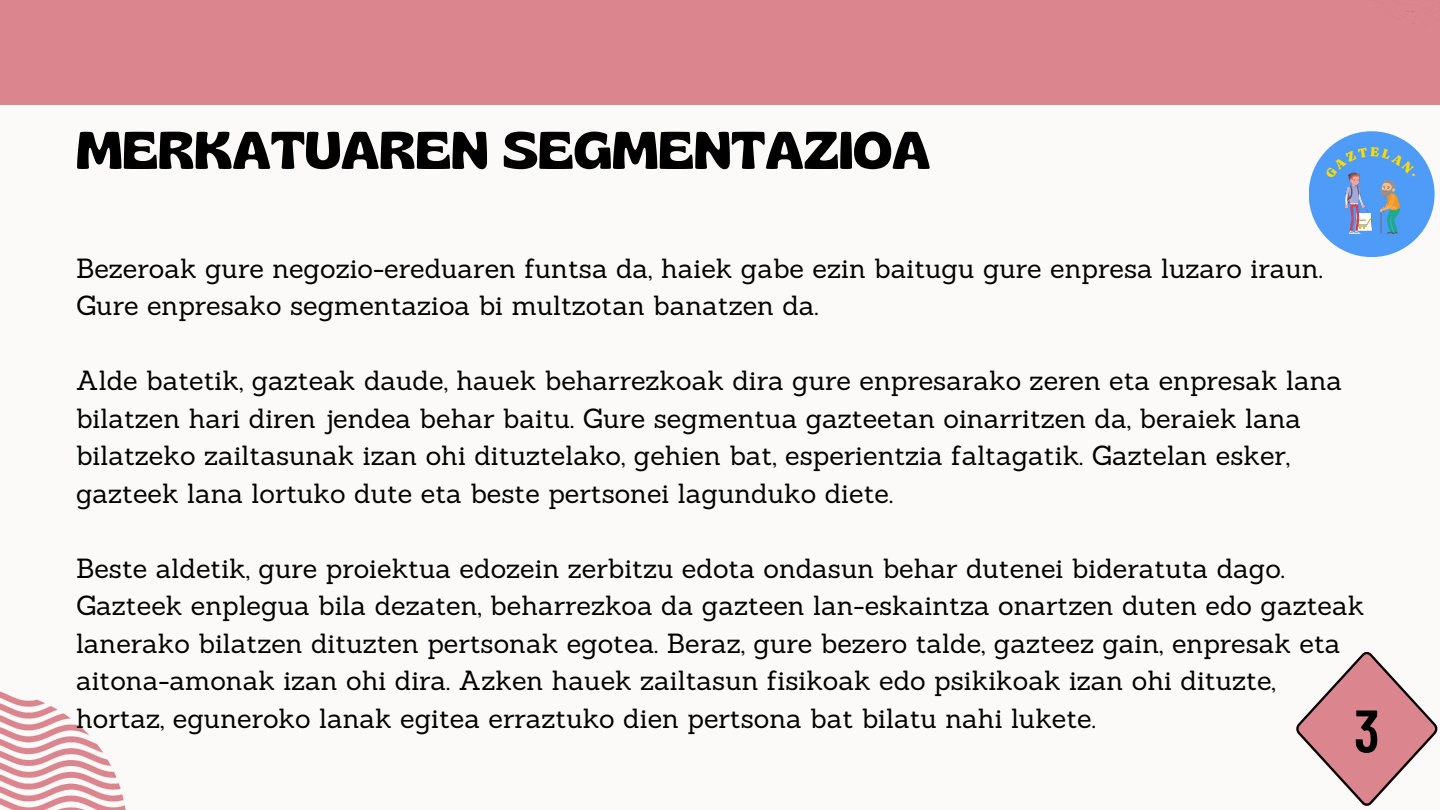
<style>
.page{position:relative;width:1440px;height:810px;background:#fbfaf8}
.page>*{position:absolute;margin:0;border:0;box-sizing:border-box;transform-origin:0 0}
.t1{font:600 60px "Barlow Condensed";color:#000}
.t2{font:600 52.6px "Gliker";color:#000}
.t3{font:27px/37.5px "Sanchez";color:#000}
</style>
<div class="page">
<div style="left:0;top:0;width:1439px;height:104px;background:#db868e"></div>
<svg style="left:1296px;top:652px;width:142px;height:154px"></svg>
<img style="left:0;top:691px;width:126px;height:119px">
<img style="left:1400px;top:0;width:40px;height:27px">
<div style="left:1309px;top:131px;width:126px;height:126px;background:#4f9cf8;border-radius:50%"></div>
<img style="left:1380px;top:180px;width:20px;height:54px">
<img style="left:1365px;top:207px;width:6px;height:23px">
<img style="left:1365px;top:218px;width:7px;height:11px">
<img style="left:1345px;top:179px;width:20px;height:54px">
<svg style="left:1325px;top:147px;width:91px;height:32px"></svg>
<h2 class="t2" style="left:76px;top:115px;width:856px">MERKATUAREN SEGMENTAZIOA</h2>
<p class="t3" style="left:76px;top:249px;width:1248px">Bezeroak gure negozio-ereduaren funtsa da, haiek gabe ezin baitugu gure enpresa luzaro iraun.<br>Gure enpresako segmentazioa bi multzotan banatzen da.</p>
<p class="t3" style="left:76px;top:362px;width:1268px">Alde batetik, gazteak daude, hauek beharrezkoak dira gure enpresarako zeren eta enpresak lana bilatzen hari diren jendea behar baitu. Gure segmentua gazteetan oinarritzen da, beraiek lana bilatzeko zailtasunak izan ohi dituztelako, gehien bat, esperientzia faltagatik. Gaztelan esker, gazteek lana lortuko dute eta beste pertsonei lagunduko diete.</p>
<p class="t3" style="left:76px;top:549px;width:1290px">Beste aldetik, gure proiektua edozein zerbitzu edota ondasun behar dutenei bideratuta dago.<br>Gazteek enplegua bila dezaten, beharrezkoa da gazteen lan-eskaintza onartzen duten edo gazteak lanerako bilatzen dituzten pertsonak egotea. Beraz, gure bezero talde, gazteez gain, enpresak eta aitona-amonak izan ohi dira. Azken hauek zailtasun fisikoak edo psikikoak izan ohi dituzte, hortaz, eguneroko lanak egitea erraztuko dien pertsona bat bilatu nahi lukete.</p>
<h1 class="t1" style="left:1354px;top:692px;width:27px">3</h1>
</div>
